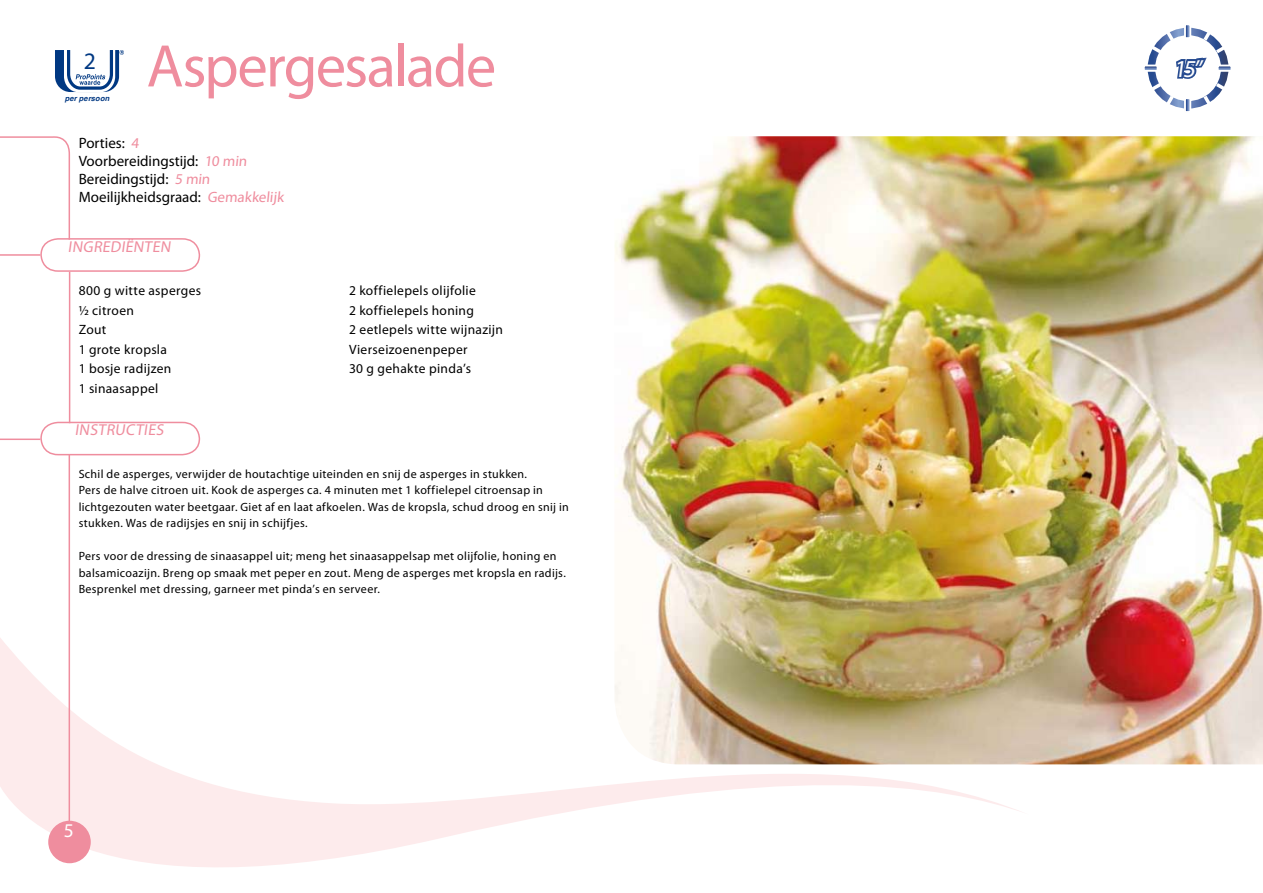
<style>
.page{position:relative;width:1263px;height:893px;background:#fff}
.page>*{position:absolute;margin:0;border:0;box-sizing:border-box;transform-origin:0 0}
.t1{font:60.6px "Myriad Pro";letter-spacing:-.03em;color:#ef8d9e}
.t2{font:24.3px "Myriad Pro";color:#fff}
.t3{font:23.7px "Myriad Pro";color:#003882}
.t4{font:19.5px "Myriad Pro";color:#fff}
.t5{font:15.9px "Myriad Pro";color:#ef8d9e}
.t6{font:15px/18px "Myriad Pro";color:#000}
.t7{font:13.5px/19.5px "Myriad Pro";letter-spacing:.025em;color:#000}
.t8{font:12px/16.5px "Myriad Pro";letter-spacing:.03em;color:#000}
.t9{font:italic 700 7.5px "Helvetica";letter-spacing:.025em;color:#003882}
.s1{color:#ef8d9e}
</style>
<div class="page">
<svg style="left:0;top:619px;width:1028px;height:248px"></svg>
<div style="left:48px;top:821px;width:43px;height:42px;background:#ef8d9e;border-radius:50%"></div>
<svg style="left:55px;top:50px;width:69px;height:42px"></svg>
<svg style="left:1144px;top:25px;width:87px;height:87px"></svg>
<svg style="left:40px;top:421px;width:161px;height:35px"></svg>
<hr style="left:0;top:439px;width:40px;height:1px;background:#ef8d9e">
<hr style="left:69px;top:272px;width:1px;height:151px;background:#ef8d9e">
<hr style="left:69px;top:454px;width:1px;height:369px;background:#ef8d9e">
<svg style="left:0;top:136px;width:201px;height:137px"></svg>
<img style="left:614px;top:136px;width:649px;height:628px">
<h1 class="t1" style="left:147px;top:29px;width:351px">Aspergesalade</h1>
<h3 class="t3" style="left:84px;top:46px;width:14px">2</h3>
<h2 class="t2" style="left:1173px;top:54px;width:34px">15’’</h2>
<p class="t9" style="left:65px;top:92px;width:46px">per persoon</p>
<p class="t6" style="left:79px;top:133px;width:208px">Porties: <span class="s1">4<br></span>Voorbereidingstijd: <span class="s1">10 min<br></span>Bereidingstijd: <span class="s1">5 min<br></span>Moeilijkheidsgraad: <span class="s1">Gemakkelijk</span></p>
<h3 class="t5" style="left:68px;top:236px;width:25px">Ingredi</h3>
<h3 class="t5" style="left:125px;top:236px;width:50px">ënten</h3>
<p class="t7" style="left:79px;top:281px;width:124px">800 g witte asperges ½ citroen<br>Zout<br>1 grote kropsla<br>1 bosje radijzen<br>1 sinaasappel</p>
<h3 class="t5" style="left:75px;top:420px;width:77px">Instructies</h3>
<p class="t7" style="left:349px;top:281px;width:155px">2 koffielepels olijfolie<br>2 koffielepels honing<br>2 eetlepels witte wijnazijn<br>Vierseizoenenpeper<br>30 g gehakte pinda’s</p>
<p class="t8" style="left:79px;top:465px;width:492px">Schil de asperges, verwijder de houtachtige uiteinden en snij de asperges in stukken.<br>Pers de halve citroen uit. Kook de asperges ca. 4 minuten met 1 koffielepel citroensap in lichtgezouten water beetgaar. Giet af en laat afkoelen. Was de kropsla, schud droog en snij in stukken. Was de radijsjes en snij in schijfjes.</p>
<p class="t8" style="left:79px;top:548px;width:489px">Pers voor de dressing de sinaasappel uit; meng het sinaasappelsap met olijfolie, honing en balsamicoazijn. Breng op smaak met peper en zout. Meng de asperges met kropsla en radijs.<br>Besprenkel met dressing, garneer met pinda’s en serveer.</p>
<h3 class="t4" style="left:64px;top:819px;width:12px">5</h3>
</div>
